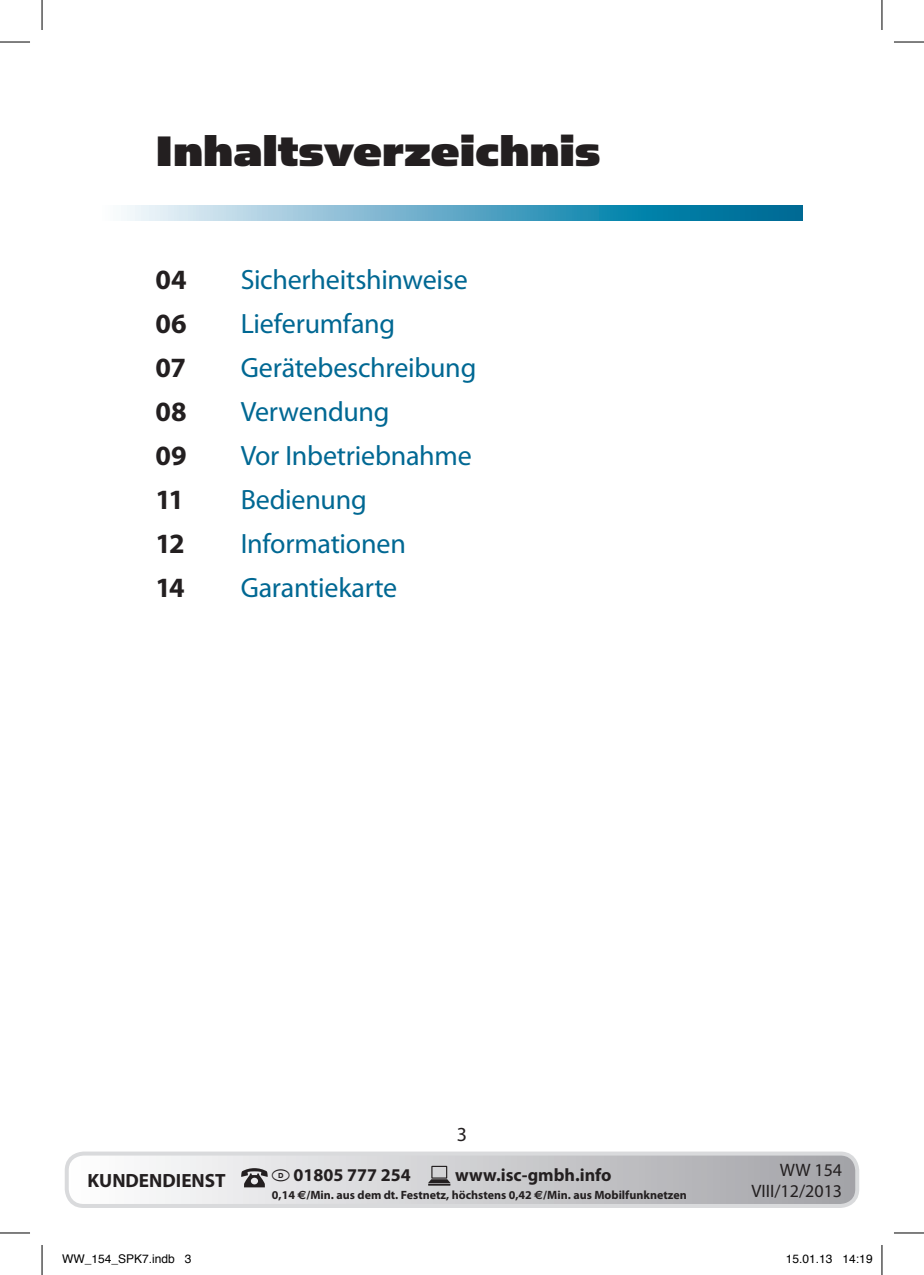
<style>
.page{position:relative;width:924px;height:1275px;background:#fff}
.page>*{position:absolute;margin:0;border:0;box-sizing:border-box;transform-origin:0 0}
.t1{font:48px "Simian Text Gorilla";color:#231f20}
.t2{font:28px "Myriad Pro";letter-spacing:-.01em;color:#006893}
.t3{font:700 28px "Myriad Pro";letter-spacing:-.01em;color:#231f20}
.t4{font:20px "Myriad Pro";color:#231f20}
.t5{font:700 19.2px "Myriad Pro";color:#231f20}
.t6{font:700 18px "Myriad Pro";color:#231f20}
.t7{font:18px/21.6px "Myriad Pro";color:#231f20;text-align:right}
.t8{font:700 12px "Myriad Pro";color:#231f20}
.t9{font:12px "Helvetica";color:#000}
.s1{font-family:"Euro Sans"}
</style>
<div class="page">
<svg style="left:124px;top:205px;width:678px;height:16px;background:#5fa9c6"></svg>
<div style="left:65px;top:1151px;width:793px;height:57px;border:4px solid #d9dadc;border-radius:17px"></div>
<svg style="left:67px;top:1153px;width:789px;height:53px"></svg>
<hr style="left:0;top:42px;width:30px;height:1px;background:#000">
<hr style="left:893px;top:42px;width:30px;height:1px;background:#000">
<hr style="left:0;top:1232px;width:30px;height:1px;background:#000">
<hr style="left:893px;top:1232px;width:30px;height:1px;background:#000">
<hr style="left:42px;top:0;width:1px;height:30px;background:#000">
<hr style="left:42px;top:1245px;width:1px;height:30px;background:#000">
<hr style="left:881px;top:0;width:1px;height:30px;background:#000">
<hr style="left:881px;top:1245px;width:1px;height:30px;background:#000">
<h1 class="t1" style="left:155px;top:124px;width:446px">Inhaltsverzeichnis</h1>
<p class="t3" style="left:155px;top:264px;width:33px">04</p>
<p class="t2" style="left:240px;top:264px;width:228px">Sicherheitshinweise</p>
<p class="t3" style="left:155px;top:308px;width:33px">06</p>
<p class="t2" style="left:240px;top:308px;width:156px">Lieferumfang</p>
<p class="t3" style="left:155px;top:352px;width:32px">07</p>
<p class="t2" style="left:240px;top:352px;width:237px">Gerätebeschreibung</p>
<p class="t3" style="left:155px;top:396px;width:33px">08</p>
<p class="t2" style="left:240px;top:396px;width:150px">Verwendung</p>
<p class="t3" style="left:155px;top:440px;width:33px">09</p>
<p class="t2" style="left:240px;top:440px;width:232px">Vor Inbetriebnahme</p>
<p class="t3" style="left:155px;top:484px;width:30px">11</p>
<p class="t2" style="left:240px;top:484px;width:128px">Bedienung</p>
<p class="t3" style="left:155px;top:528px;width:31px">12</p>
<p class="t2" style="left:240px;top:528px;width:167px">Informationen</p>
<p class="t3" style="left:155px;top:572px;width:31px">14</p>
<p class="t2" style="left:240px;top:572px;width:158px">Garantiekarte</p>
<p class="t4" style="left:456px;top:1123px;width:12px">3</p>
<p class="t5" style="left:87px;top:1169px;width:140px">KUNDENDIENST</p>
<p class="t6" style="left:455px;top:1164px;width:158px">www.isc-gmbh.info</p>
<p class="t7" style="left:751px;top:1159px;width:92px">WW 154<br>VIII/12/2013</p>
<p class="t6" style="left:272px;top:1164px;width:140px"><sup>k</sup> 01805 777 254</p>
<p class="t8" style="left:272px;top:1188px;width:416px">0,14 <span class="s1">e</span>/Min. aus dem dt. Festnetz, höchstens 0,42 <span class="s1">e</span>/Min. aus Mobilfunknetzen</p>
<p class="t9" style="left:62px;top:1249px;width:131px">WW_154_SPK7.indb 3</p>
<p class="t9" style="left:785px;top:1249px;width:88px">15.01.13 14:19</p>
</div>
